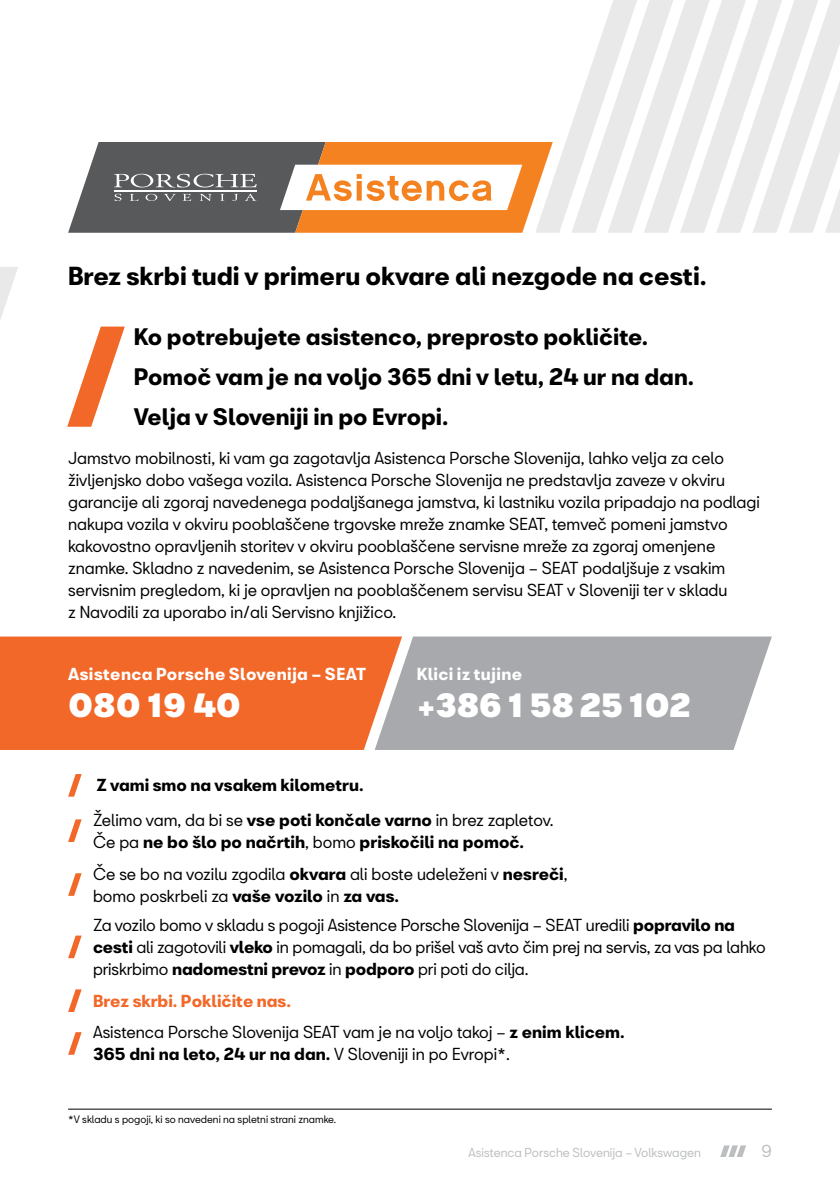
<style>
.page{position:relative;width:840px;height:1191px;background:#fff}
.page>*{position:absolute;margin:0;border:0;box-sizing:border-box;transform-origin:0 0}
.t1{font:900 31px "Seat Bcn";letter-spacing:-.01em;color:#fff}
.t2{font:700 24px "Seat Bcn";color:#000}
.t3{font:700 22px/39.8px "Seat Bcn";color:#000}
.t4{font:16px/22px "Seat Bcn";color:#000}
.t5{font:700 16px/22px "Seat Bcn";color:#000}
.t6{font:700 16px "Seat Bcn";letter-spacing:.025em;color:#fff}
.t7{font:700 16px "Seat Bcn";color:#f26829}
.t8{font:16px "Seat Bcn";color:#bcbec0}
.t9{font:12px "Seat Bcn";color:#bcbec0}
.t10{font:10px "Seat Bcn";color:#000}
.s1{font-weight:400}
.s2{font-weight:700}
</style>
<div class="page">
<svg style="left:68px;top:0;width:771px;height:233px"></svg>
<svg style="left:68px;top:774px;width:14px;height:22px"></svg>
<svg style="left:68px;top:873px;width:14px;height:23px"></svg>
<svg style="left:68px;top:819px;width:14px;height:23px"></svg>
<svg style="left:68px;top:935px;width:14px;height:23px"></svg>
<svg style="left:68px;top:1032px;width:14px;height:22px"></svg>
<svg style="left:68px;top:989px;width:14px;height:23px"></svg>
<svg style="left:67px;top:326px;width:58px;height:101px"></svg>
<hr style="left:68px;top:1108px;width:703px;height:1px;background:#000">
<svg style="left:0;top:267px;width:18px;height:53px"></svg>
<div style="left:402px;top:636px;width:369px;height:114px;background:#a7a9ac"></div>
<div style="left:0;top:636px;width:402px;height:114px;background:#f26829"></div>
<svg style="left:720px;top:1145px;width:25px;height:12px"></svg>
<h2 class="t2" style="left:68px;top:254px;width:639px">Brez skrbi tudi v primeru okvare ali nezgode na cesti.</h2>
<h3 class="t3" style="left:134px;top:314px;width:561px">Ko potrebujete asistenco, preprosto pokličite.<br>Pomoč vam je na voljo 365 dni v letu, 24 ur na dan.<br>Velja v Sloveniji in po Evropi.</h3>
<p class="t4" style="left:68px;top:445px;width:693px">Jamstvo mobilnosti, ki vam ga zagotavlja Asistenca Porsche Slovenija, lahko velja za celo življenjsko dobo vašega vozila. Asistenca Porsche Slovenija ne predstavlja zaveze v okviru garancije ali zgoraj navedenega podaljšanega jamstva, ki lastniku vozila pripadajo na podlagi nakupa vozila v okviru pooblaščene trgovske mreže znamke SEAT, temveč pomeni jamstvo kakovostno opravljenih storitev v okviru pooblaščene servisne mreže za zgoraj omenjene znamke. Skladno z navedenim, se Asistenca Porsche Slovenija – SEAT podaljšuje z vsakim servisnim pregledom, ki je opravljen na pooblaščenem servisu SEAT v Sloveniji ter v skladu<br>z Navodili za uporabo in/ali Servisno knjižico.</p>
<p class="t6" style="left:68px;top:659px;width:299px">Asistenca Porsche Slovenija – SEAT</p>
<h1 class="t1" style="left:68px;top:677px;width:174px">080 19 40</h1>
<p class="t5" style="left:96px;top:772px;width:268px">Z vami smo na vsakem kilometru.</p>
<p class="t6" style="left:416px;top:659px;width:107px">Klici iz tujine</p>
<h1 class="t1" style="left:416px;top:677px;width:276px">+386 1 58 25 102</h1>
<p class="t5" style="left:93px;top:806px;width:462px"><span class="s1">Želimo vam, da bi se</span> vse poti končale varno <span class="s1">in brez zapletov.<br>Če pa</span> ne bo šlo po načrtih<span class="s1">, bomo</span> priskočili na pomoč.</p>
<p class="t4" style="left:93px;top:860px;width:475px">Če se bo na vozilu zgodila <span class="s2">okvara</span> ali boste udeleženi v <span class="s2">nesreči</span>, bomo poskrbeli za <span class="s2">vaše vozilo</span> in <span class="s2">za vas.</span></p>
<p class="t4" style="left:93px;top:911px;width:673px">Za vozilo bomo v skladu s pogoji Asistence Porsche Slovenija – SEAT uredili <span class="s2">popravilo na cesti</span> ali zagotovili <span class="s2">vleko</span> in pomagali, da bo prišel vaš avto čim prej na servis, za vas pa lahko priskrbimo <span class="s2">nadomestni prevoz</span> in <span class="s2">podporo</span> pri poti do cilja.</p>
<p class="t7" style="left:93px;top:986px;width:199px">Brez skrbi. Pokličite nas.</p>
<p class="t4" style="left:93px;top:1019px;width:533px">Asistenca Porsche Slovenija SEAT vam je na voljo takoj – <span class="s2">z enim klicem.<br>365 dni na leto, 24 ur na dan.</span> V Sloveniji in po Evropi*.</p>
<p class="t10" style="left:68px;top:1110px;width:269px">*V skladu s pogoji, ki so navedeni na spletni strani znamke.</p>
<p class="t9" style="left:468px;top:1141px;width:234px">Asistenca Porsche Slovenija – Volkswagen</p>
<p class="t8" style="left:761px;top:1136px;width:12px">9</p>
</div>
